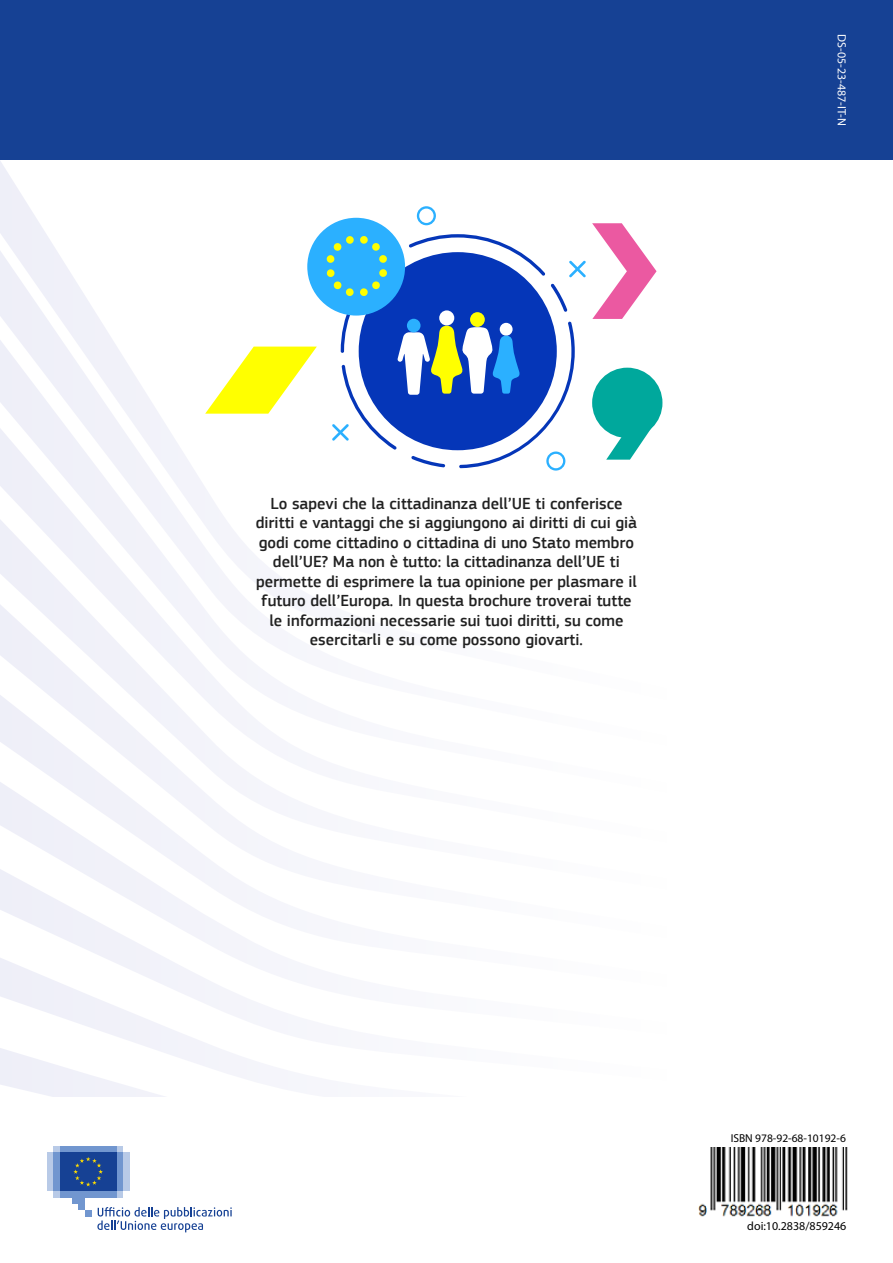
<style>
.page{position:relative;width:893px;height:1263px;background:#fff}
.page>*{position:absolute;margin:0;border:0;box-sizing:border-box;transform-origin:0 0}
.t1{font:500 16.5px/19.5px "EC Square Sans Pro";color:#212121;text-align:center}
.t2{font:12px "Myriad Pro";color:#000}
.t3{font:12px "Myriad Pro";color:#fff}
.t4{font:11.55px "Myriad Pro";color:#000}
</style>
<div class="page">
<div style="left:0;top:0;width:893px;height:160px;background:#164194"></div>
<svg style="left:30px;top:842px;width:230px;height:10px;fill:#f4f5fa"></svg>
<svg style="left:0;top:852px;width:260px;height:92px"></svg>
<svg style="left:0;top:944px;width:260px;height:94px"></svg>
<svg style="left:0;top:1038px;width:260px;height:58px"></svg>
<svg style="left:0;top:205px;width:429px;height:93px"></svg>
<svg style="left:0;top:298px;width:661px;height:93px"></svg>
<svg style="left:0;top:391px;width:663px;height:451px"></svg>
<svg style="left:417px;top:206px;width:19px;height:19px"></svg>
<div style="left:307px;top:218px;width:98px;height:98px;background:#2bb0ff;border-radius:50%"></div>
<svg style="left:326px;top:234px;width:260px;height:237px"></svg>
<svg style="left:205px;top:347px;width:112px;height:67px"></svg>
<svg style="left:606px;top:378px;width:52px;height:82px"></svg>
<div style="left:592px;top:368px;width:70px;height:70px;background:#00a89c;border-radius:50%"></div>
<svg style="left:592px;top:223px;width:65px;height:96px"></svg>
<img style="left:698px;top:1147px;width:150px;height:70px">
<div style="left:53px;top:1191px;width:70px;height:6px;background:#b8cae7"></div>
<div style="left:53px;top:1146px;width:70px;height:6px;background:#b8cae7"></div>
<div style="left:60px;top:1146px;width:57px;height:6px;background:#7196cf"></div>
<div style="left:60px;top:1191px;width:57px;height:6px;background:#7196cf"></div>
<div style="left:117px;top:1152px;width:6px;height:39px;background:#7196cf"></div>
<div style="left:123px;top:1152px;width:6px;height:39px;background:#b8cae7"></div>
<div style="left:53px;top:1152px;width:7px;height:39px;background:#7196cf"></div>
<div style="left:47px;top:1152px;width:6px;height:39px;background:#b8cae7"></div>
<div style="left:72px;top:1191px;width:13px;height:12px;background:#7196cf"></div>
<div style="left:79px;top:1191px;width:6px;height:19px;background:#7196cf"></div>
<svg style="left:85px;top:1210px;width:6px;height:6px"></svg>
<div style="left:60px;top:1152px;width:57px;height:39px;background:#164194"></div>
<svg style="left:73px;top:1157px;width:30px;height:29px"></svg>
<svg style="left:97px;top:1207px;width:135px;height:25px"></svg>
<p class="t1" style="left:256px;top:494px;width:383px">Lo sapevi che la cittadinanza dell’UE ti conferisce diritti e vantaggi che si aggiungono ai diritti di cui già godi come cittadino o cittadina di uno Stato membro dell’UE? Ma non è tutto: la cittadinanza dell’UE ti permette di esprimere la tua opinione per plasmare il futuro dell’Europa. In questa brochure troverai tutte le informazioni necessarie sui tuoi diritti, su come esercitarli e su come possono giovarti.</p>
<p class="t3" style="left:849px;top:34px;width:93px;rotate:90deg">DS-05-23-487-IT-N</p>
<p class="t4" style="left:731px;top:1131px;width:117px">ISBN 978-92-68-10192-6</p>
<p class="t2" style="left:747px;top:1218px;width:101px">doi:10.2838/859246</p>
</div>
